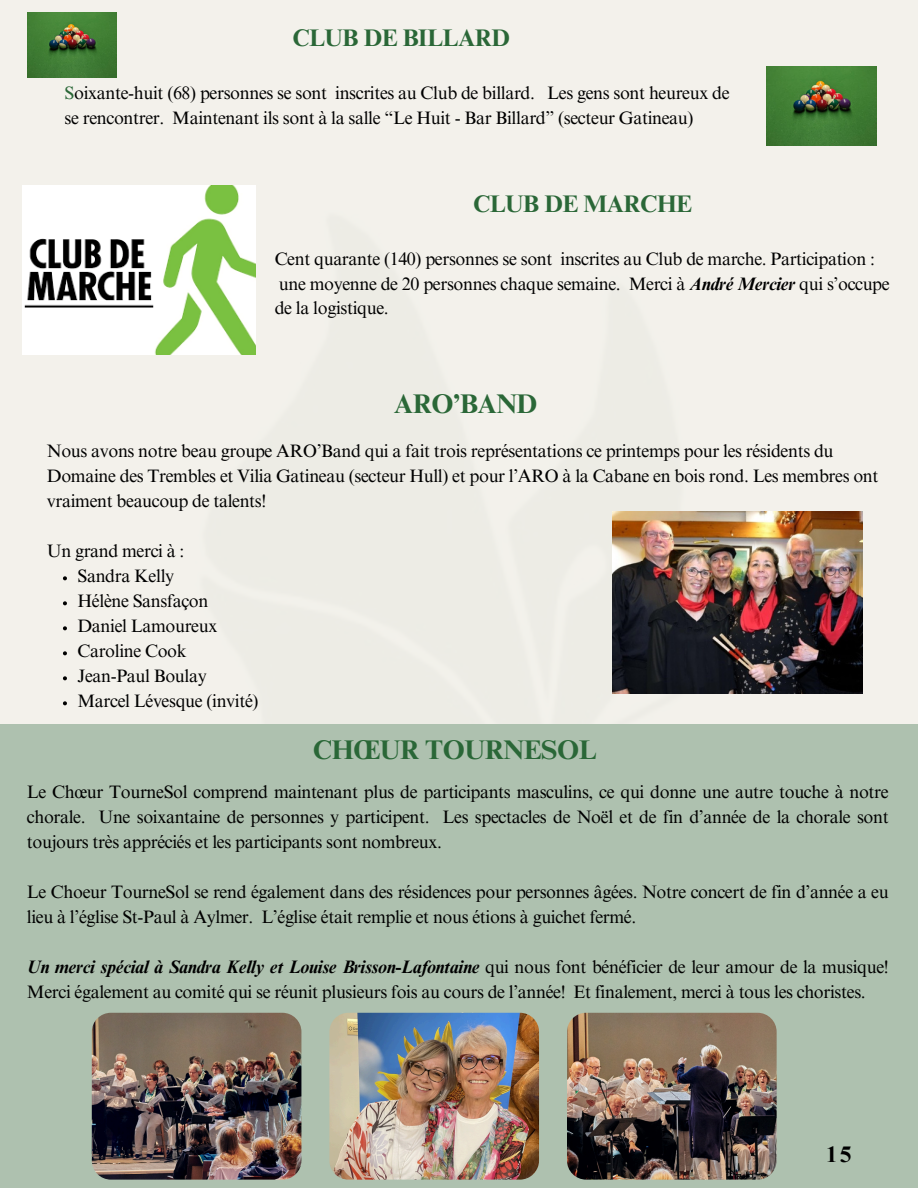
<style>
.page{position:relative;width:918px;height:1188px;background:#fff}
.page>*{position:absolute;margin:0;border:0;box-sizing:border-box;transform-origin:0 0}
.t1{font:700 27px "Times NRMT Pro";letter-spacing:-.02em;color:#2a6737}
.t2{font:700 24px "Times NRMT Pro";letter-spacing:-.02em;color:#2a6737}
.t3{font:700 22.5px "Times NRMT Pro";color:#000}
.t4{font:18px/25px "Times NRMT Pro";letter-spacing:-.02em;color:#000}
.s1{color:#2a6737}
.s2{font-weight:700;font-style:italic}
</style>
<div class="page">
<div style="left:0;top:0;width:918px;height:724px;background:#f3f1eb"></div>
<svg style="left:63px;top:576px;width:4px;height:4px"></svg>
<svg style="left:63px;top:601px;width:4px;height:4px"></svg>
<svg style="left:63px;top:626px;width:4px;height:4px"></svg>
<svg style="left:63px;top:651px;width:4px;height:4px"></svg>
<svg style="left:63px;top:676px;width:4px;height:4px"></svg>
<svg style="left:63px;top:701px;width:4px;height:4px"></svg>
<div style="left:0;top:724px;width:918px;height:464px;background:#aec1af"></div>
<img style="left:22px;top:186px;width:233px;height:169px">
<img style="left:767px;top:67px;width:109px;height:79px">
<img style="left:612px;top:511px;width:251px;height:183px">
<img style="left:27px;top:12px;width:89px;height:65px">
<img style="left:92px;top:1013px;width:209px;height:167px;border-radius:19px">
<img style="left:329px;top:1013px;width:210px;height:167px;border-radius:19px">
<img style="left:567px;top:1013px;width:210px;height:167px;border-radius:19px">
<h2 class="t2" style="left:292px;top:29px;width:219px">CLUB DE BILLARD</h2>
<p class="t4" style="left:65px;top:83px;width:666px"><span class="s1">S</span>oixante-huit (68) personnes se sont inscrites au Club de billard. Les gens sont heureux de se rencontrer. Maintenant ils sont à la salle “Le Huit - Bar Billard” (secteur Gatineau)</p>
<h2 class="t2" style="left:473px;top:195px;width:221px">CLUB DE MARCHE</h2>
<p class="t4" style="left:275px;top:249px;width:617px">Cent quarante (140) personnes se sont inscrites au Club de marche. Participation : une moyenne de 20 personnes chaque semaine. Merci à <span class="s2">André Mercier</span> qui s’occupe de la logistique.</p>
<p class="t1" style="left:394px;top:394px;width:145px">ARO’BAND</p>
<p class="t4" style="left:47px;top:441px;width:833px">Nous avons notre beau groupe ARO’Band qui a fait trois représentations ce printemps pour les résidents du<br>Domaine des Trembles et Vilia Gatineau (secteur Hull) et pour l’ARO à la Cabane en bois rond. Les membres ont vraiment beaucoup de talents!</p>
<p class="t4" style="left:47px;top:541px;width:139px">Un grand merci à :</p>
<h1 class="t4" style="left:78px;top:566px;width:98px">Sandra Kelly</h1>
<p class="t4" style="left:78px;top:591px;width:132px">Hélène Sansfaçon</p>
<p class="t4" style="left:78px;top:616px;width:141px">Daniel Lamoureux</p>
<p class="t4" style="left:78px;top:641px;width:111px">Caroline Cook</p>
<p class="t4" style="left:78px;top:666px;width:131px">Jean-Paul Boulay</p>
<p class="t4" style="left:78px;top:691px;width:182px">Marcel Lévesque (invité)</p>
<h1 class="t1" style="left:313px;top:740px;width:285px">CHŒUR TOURNESOL</h1>
<p class="t4" style="left:27px;top:782px;width:863px;text-align:justify">Le Chœur TourneSol comprend maintenant plus de participants masculins, ce qui donne une autre touche à notre chorale. Une soixantaine de personnes y participent. Les spectacles de Noël et de fin d’année de la chorale sont toujours très appréciés et les participants sont nombreux.</p>
<p class="t4" style="left:27px;top:882px;width:863px">Le Choeur TourneSol se rend également dans des résidences pour personnes âgées. Notre concert de fin d’année a eu lieu à l’église St-Paul à Aylmer. L’église était remplie et nous étions à guichet fermé.</p>
<p class="t4" style="left:27px;top:957px;width:863px"><span class="s2">Un merci spécial à Sandra Kelly et Louise Brisson-Lafontaine</span> qui nous font bénéficier de leur amour de la musique!<br>Merci également au comité qui se réunit plusieurs fois au cours de l’année! Et finalement, merci à tous les choristes.</p>
<p class="t3" style="left:826px;top:1146px;width:27px">15</p>
</div>
